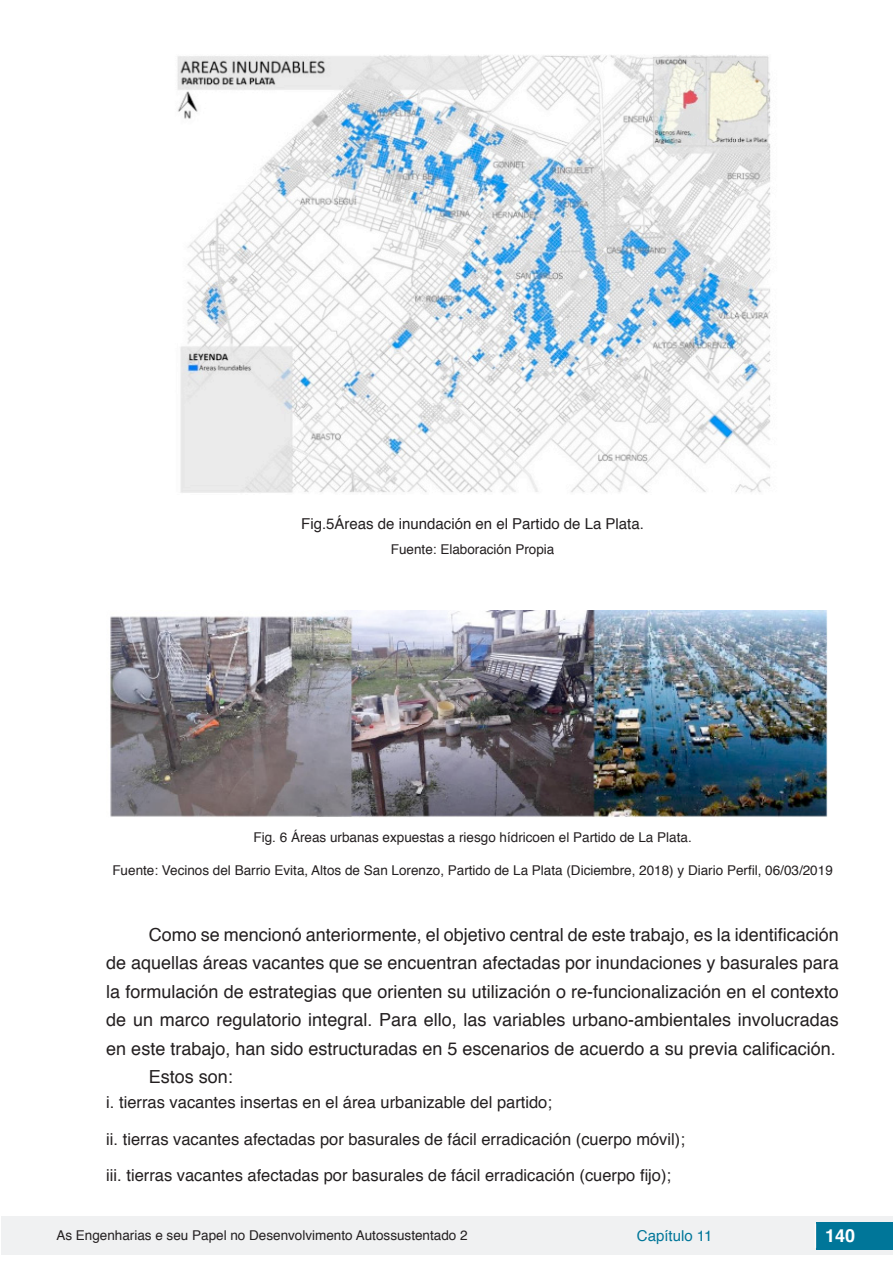
<style>
.page{position:relative;width:893px;height:1263px;background:#fff}
.page>*{position:absolute;margin:0;border:0;box-sizing:border-box;transform-origin:0 0}
.txt{font:18px/28.5px "Helvetica";color:#231f20;text-align:justify}
.t1{font:700 18px "Helvetica";color:#fff}
.t2{font:16.5px "Helvetica";color:#231f20}
.ref_tabelas{font:15px "Helvetica";color:#231f20}
.t3{font:15px "Helvetica";color:#007699}
.tab_fonte{font:13.5px "Helvetica";color:#231f20}
</style>
<div class="page">
<div style="left:1px;top:1216px;width:891px;height:38px;background:#f0f1f2"></div>
<div style="left:816px;top:1222px;width:77px;height:27px;background:#007699"></div>
<svg style="left:815px;top:1224px;width:1px;height:24px"></svg>
<img style="left:177px;top:55px;width:594px;height:438px">
<img style="left:110px;top:611px;width:718px;height:206px">
<p class="ref_tabelas" style="left:301px;top:512px;width:344px">Fig.5Áreas de inundación en el Partido de La Plata.</p>
<p class="tab_fonte" style="left:391px;top:539px;width:165px">Fuente: Elaboración Propia</p>
<p class="tab_fonte" style="left:253px;top:827px;width:440px">Fig. 6 Áreas urbanas expuestas a riesgo hídricoen el Partido de La Plata.</p>
<p class="tab_fonte" style="left:112px;top:860px;width:722px">Fuente: Vecinos del Barrio Evita, Altos de San Lorenzo, Partido de La Plata (Diciembre, 2018) y Diario Perfil, 06/03/2019</p>
<p class="txt" style="left:106px;top:920px;width:734px;text-indent:43px">Como se mencionó anteriormente, el objetivo central de este trabajo, es la identificación de aquellas áreas vacantes que se encuentran afectadas por inundaciones y basurales para la formulación de estrategias que orienten su utilización o re-funcionalización en el contexto de un marco regulatorio integral. Para ello, las variables urbano-ambientales involucradas en este trabajo, han sido estructuradas en 5 escenarios de acuerdo a su previa calificación.</p>
<p class="txt" style="left:149px;top:1063px;width:86px">Estos son:</p>
<p class="t2" style="left:106px;top:1089px;width:447px">i. tierras vacantes insertas en el área urbanizable del partido;</p>
<p class="t2" style="left:106px;top:1126px;width:580px">ii. tierras vacantes afectadas por basurales de fácil erradicación (cuerpo móvil);</p>
<p class="t2" style="left:106px;top:1163px;width:566px">iii. tierras vacantes afectadas por basurales de fácil erradicación (cuerpo fijo);</p>
<p class="tab_fonte" style="left:56px;top:1224px;width:413px">As Engenharias e seu Papel no Desenvolvimento Autossustentado 2</p>
<p class="t3" style="left:637px;top:1224px;width:77px">Capítulo 11</p>
<p class="t1" style="left:825px;top:1221px;width:32px">140</p>
</div>
